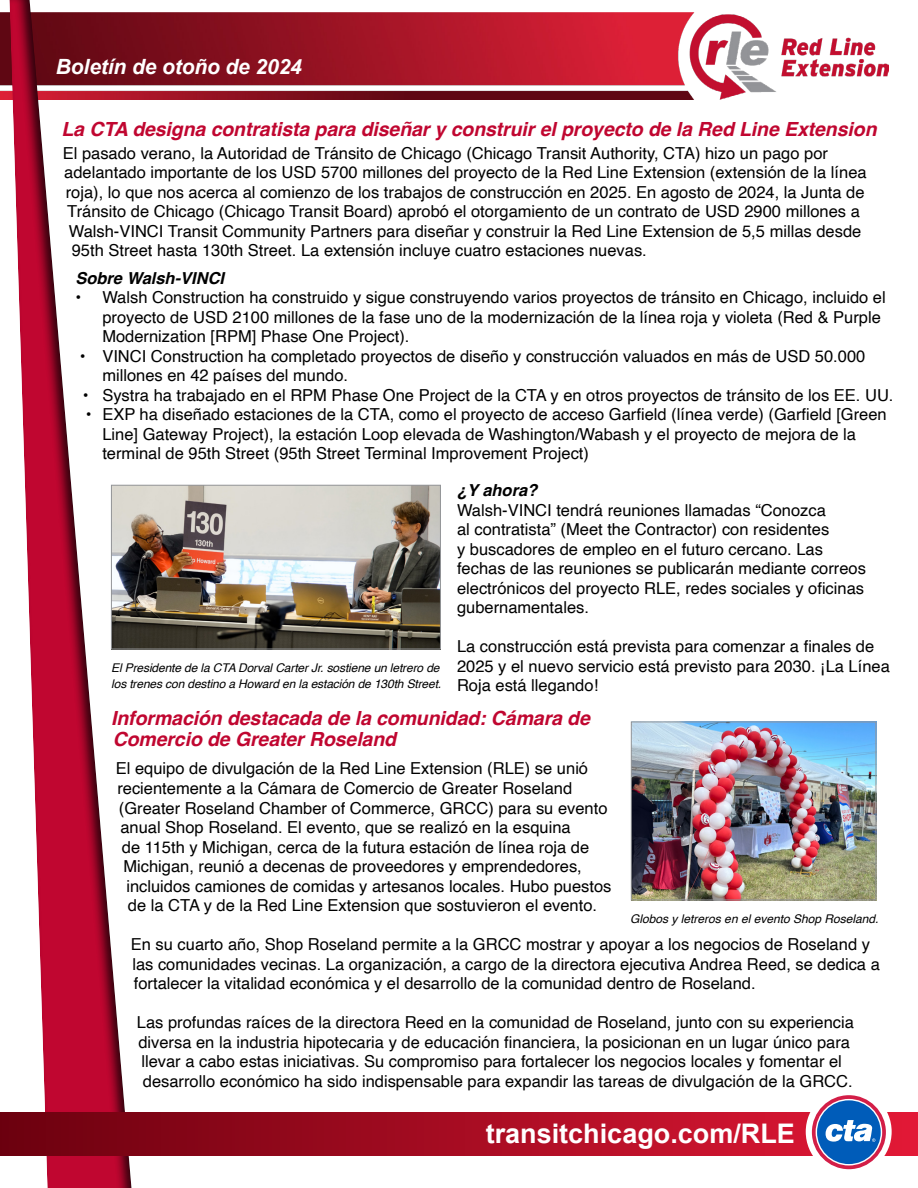
<style>
.page{position:relative;width:918px;height:1188px;background:#fff}
.page>*{position:absolute;margin:0;border:0;box-sizing:border-box;transform-origin:0 0}
.t1{font:700 27px "Arial";color:#fff}
.t2{font:italic 700 21px "Arial";letter-spacing:-.005em;color:#fff}
.t3{font:italic 700 19.5px/21px "Helvetica";letter-spacing:-.005em;color:#c00630}
.t4{font:16.5px/19.5px "Helvetica";color:#000}
.t5{font:italic 700 16.5px "Helvetica";color:#000}
.t6{font:italic 12px/16.5px "Helvetica";letter-spacing:-.01em;color:#000}
</style>
<div class="page">
<img style="left:146px;top:13px;width:743px;height:86px">
<div style="left:0;top:0;width:146px;height:1188px;background:#000;opacity:.75"></div>
<div style="left:0;top:1112px;width:918px;height:44px;background:linear-gradient(to right,#6b000e,#e21937)"></div>
<div style="left:806px;top:1088px;width:86px;height:87px;background:#fff;border-radius:50%"></div>
<svg style="left:812px;top:1095px;width:74px;height:74px"></svg>
<img style="left:113px;top:487px;width:326px;height:160px">
<div style="left:111px;top:485px;width:330px;height:164px;border:1px solid #939598"></div>
<img style="left:633px;top:724px;width:241px;height:174px">
<div style="left:631px;top:722px;width:245px;height:178px;border:1px solid #939598"></div>
<p class="t2" style="left:56px;top:53px;width:248px">Boletín de otoño de 2024</p>
<p class="t3" style="left:62px;top:121px;width:817px">La CTA designa contratista para diseñar y construir el proyecto de la Red Line Extension</p>
<p class="t4" style="left:63px;top:144px;width:767px">El pasado verano, la Autoridad de Tránsito de Chicago (Chicago Transit Authority, CTA) hizo un pago por</p>
<p class="t4" style="left:64px;top:163px;width:804px">adelantado importante de los USD 5700 millones del proyecto de la Red Line Extension (extensión de la línea</p>
<p class="t4" style="left:66px;top:183px;width:800px">roja), lo que nos acerca al comienzo de los trabajos de construcción en 2025. En agosto de 2024, la Junta de</p>
<p class="t4" style="left:67px;top:202px;width:794px">Tránsito de Chicago (Chicago Transit Board) aprobó el otorgamiento de un contrato de USD 2900 millones a</p>
<p class="t4" style="left:69px;top:222px;width:794px">Walsh-VINCI Transit Community Partners para diseñar y construir la Red Line Extension de 5,5 millas desde</p>
<p class="t4" style="left:72px;top:241px;width:577px">95th Street hasta 130th Street. La extensión incluye cuatro estaciones nuevas.</p>
<p class="t5" style="left:75px;top:268px;width:150px">Sobre Walsh-VINCI</p>
<p class="t4" style="left:102px;top:288px;width:785px;text-indent:-27px">• Walsh Construction ha construido y sigue construyendo varios proyectos de tránsito en Chicago, incluido el proyecto de USD 2100 millones de la fase uno de la modernización de la línea roja y violeta (Red &amp; Purple<br>Modernization [RPM] Phase One Project).</p>
<p class="t4" style="left:102px;top:347px;width:765px;text-indent:-23px">• VINCI Construction ha completado proyectos de diseño y construcción valuados en más de USD 50.000 millones en 42 países del mundo.</p>
<p class="t4" style="left:83px;top:386px;width:812px">• Systra ha trabajado en el RPM Phase One Project de la CTA y en otros proyectos de tránsito de los EE. UU.</p>
<p class="t4" style="left:102px;top:405px;width:786px;text-indent:-16px">• EXP ha diseñado estaciones de la CTA, como el proyecto de acceso Garfield (línea verde) (Garfield [Green<br>Line] Gateway Project), la estación Loop elevada de Washington/Wabash y el proyecto de mejora de la terminal de 95th Street (95th Street Terminal Improvement Project)</p>
<p class="t6" style="left:111px;top:660px;width:332px">El Presidente de la CTA Dorval Carter Jr. sostiene un letrero de los trenes con destino a Howard en la estación de 130th Street.</p>
<p class="t5" style="left:457px;top:480px;width:82px">¿Y ahora?</p>
<p class="t4" style="left:457px;top:501px;width:411px">Walsh-VINCI tendrá reuniones llamadas “Conozca<br>al contratista” (Meet the Contractor) con residentes<br>y buscadores de empleo en el futuro cercano. Las fechas de las reuniones se publicarán mediante correos electrónicos del proyecto RLE, redes sociales y oficinas gubernamentales.</p>
<p class="t4" style="left:457px;top:637px;width:434px">La construcción está prevista para comenzar a finales de<br>2025 y el nuevo servicio está previsto para 2030. ¡La Línea<br>Roja está llegando!</p>
<p class="t3" style="left:111px;top:710px;width:480px">Información destacada de la comunidad: Cámara de<br>Comercio de Greater Roseland</p>
<p class="t4" style="left:116px;top:759px;width:474px">El equipo de divulgación de la Red Line Extension (RLE) se unió</p>
<p class="t4" style="left:117px;top:779px;width:456px">recientemente a la Cámara de Comercio de Greater Roseland</p>
<p class="t4" style="left:119px;top:798px;width:490px">(Greater Roseland Chamber of Commerce, GRCC) para su evento</p>
<p class="t4" style="left:120px;top:818px;width:452px">anual Shop Roseland. El evento, que se realizó en la esquina</p>
<p class="t4" style="left:122px;top:837px;width:469px">de 115th y Michigan, cerca de la futura estación de línea roja de</p>
<p class="t4" style="left:123px;top:857px;width:460px">Michigan, reunió a decenas de proveedores y emprendedores,</p>
<p class="t4" style="left:126px;top:876px;width:487px">incluidos camiones de comidas y artesanos locales. Hubo puestos</p>
<p class="t4" style="left:128px;top:896px;width:471px">de la CTA y de la Red Line Extension que sostuvieron el evento.</p>
<p class="t4" style="left:131px;top:935px;width:751px">En su cuarto año, Shop Roseland permite a la GRCC mostrar y apoyar a los negocios de Roseland y las comunidades vecinas. La organización, a cargo de la directora ejecutiva Andrea Reed, se dedica a fortalecer la vitalidad económica y el desarrollo de la comunidad dentro de Roseland.</p>
<p class="t4" style="left:137px;top:1013px;width:719px">Las profundas raíces de la directora Reed en la comunidad de Roseland, junto con su experiencia diversa en la industria hipotecaria y de educación financiera, la posicionan en un lugar único para llevar a cabo estas iniciativas. Su compromiso para fortalecer los negocios locales y fomentar el desarrollo económico ha sido indispensable para expandir las tareas de divulgación de la GRCC.</p>
<p class="t6" style="left:630px;top:910px;width:250px">Globos y letreros en el evento Shop Roseland.</p>
<h1 class="t1" style="left:486px;top:1115px;width:311px">transitchicago.com/RLE</h1>
</div>
